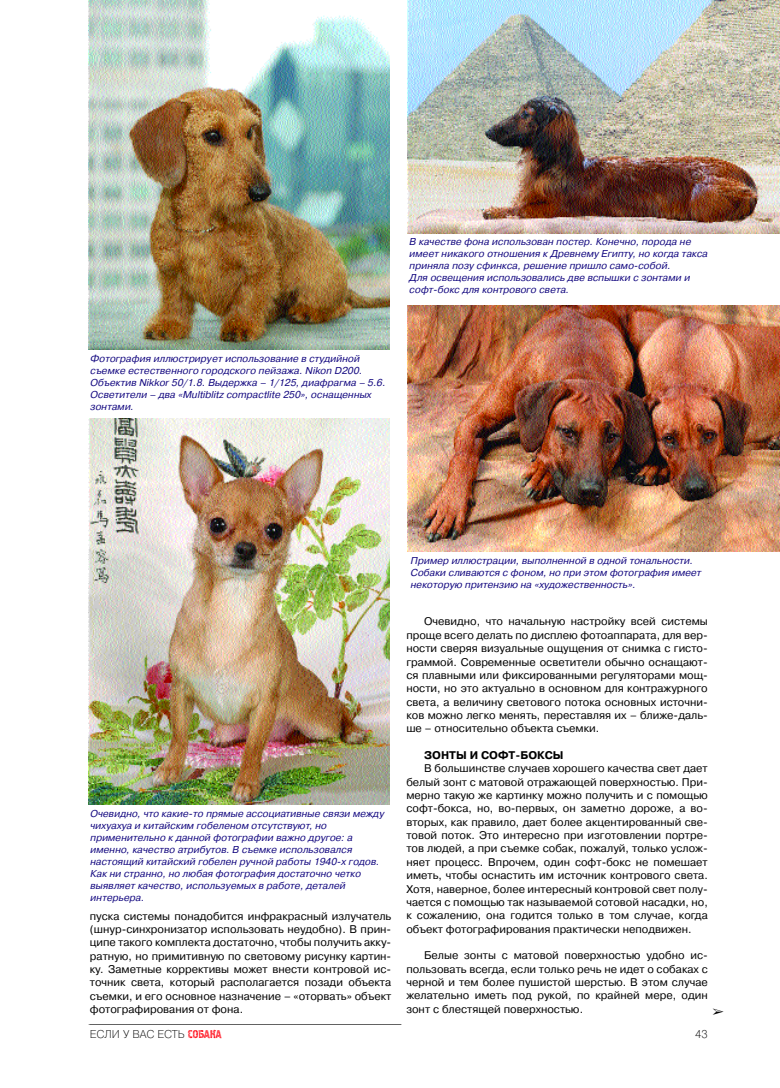
<style>
.page{position:relative;width:780px;height:1088px;background:#fff}
.page>*{position:absolute;margin:0;border:0;box-sizing:border-box;transform-origin:0 0}
.t1{font:11.25px "Pragmatica Light C";color:#000}
.t2{font:11.12px/13.4px "Pragmatica C";color:#000;text-align:justify}
.t3{font:700 11.12px "Pragmatica C";color:#000}
.t4{font:italic 10px/12px "Pragmatica C";color:#130880}
.s1{font-family:"Graffiti C2";color:#ff0311}
</style>
<div class="page">
<svg style="left:89px;top:1024px;width:313px;height:1px"></svg>
<img style="left:407px;top:305px;width:372px;height:246px">
<img style="left:407px;top:0;width:372px;height:234px">
<img style="left:89px;top:418px;width:301px;height:387px">
<img style="left:89px;top:0;width:301px;height:350px">
<p class="t4" style="left:90px;top:353px;width:299px">Фотография иллюстрирует использование в студийной съемке естественного городского пейзажа. Nikon D200.<br>Объектив Nikkor 50/1.8. Выдержка – 1/125, диафрагма – 5.6.<br>Осветители – два «Multiblitz compactlite 250», оснащенных зонтами.</p>
<p class="t4" style="left:409px;top:237px;width:302px">В качестве фона использован постер. Конечно, порода не имеет никакого отношения к Древнему Египту, но когда такса приняла позу сфинкса, решение пришло само-собой.<br>Для освещения использовались две вспышки с зонтами и софт-бокс для контрового света.</p>
<p class="t4" style="left:90px;top:809px;width:295px">Очевидно, что какие-то прямые ассоциативные связи между чихуахуа и китайским гобеленом отсутствуют, но применительно к данной фотографии важно другое: а именно, качество атрибутов. В съемке использовался настоящий китайский гобелен ручной работы 1940-х годов.<br>Как ни странно, но любая фотография достаточно четко выявляет качество, используемых в работе, деталей интерьера.</p>
<p class="t2" style="left:90px;top:910px;width:303px">пуска системы понадобится инфракрасный излучатель (шнур-синхронизатор использовать неудобно). В прин&shy;ципе такого комплекта достаточно, чтобы получить акку&shy;ратную, но примитивную по световому рисунку картин&shy;ку. Заметные коррективы может внести контровой ис&shy;точник света, который располагается позади объекта съемки, и его основное назначение – «оторвать» объект фотографирования от фона.</p>
<p class="t4" style="left:410px;top:555px;width:294px">Пример иллюстрации, выполненной в одной тональности.<br>Собаки сливаются с фоном, но при этом фотография имеет некоторую притензию на «художественность».</p>
<p class="t2" style="left:406px;top:616px;width:303px;text-indent:18px">Очевидно, что начальную настройку всей системы проще всего делать по дисплею фотоаппарата, для вер&shy;ности сверяя визуальные ощущения от снимка с гисто&shy;граммой. Современные осветители обычно оснащают&shy;ся плавными или фиксированными регуляторами мощ&shy;ности, но это актуально в основном для контражурного света, а величину светового потока основных источни&shy;ков можно легко менять, переставляя их – ближе-даль&shy;ше – относительно объекта съемки.</p>
<p class="t3" style="left:424px;top:751px;width:141px">ЗОНТЫ И СОФТ-БОКСЫ</p>
<p class="t2" style="left:406px;top:763px;width:303px;text-indent:18px">В большинстве случаев хорошего качества свет дает белый зонт с матовой отражающей поверхностью. При&shy;мерно такую же картинку можно получить и с помощью софт-бокса, но, во-первых, он заметно дороже, а во&shy;вторых, как правило, дает более акцентированный све&shy;товой поток. Это интересно при изготовлении портре&shy;тов людей, а при съемке собак, пожалуй, только услож&shy;няет процесс. Впрочем, один софт-бокс не помешает иметь, чтобы оснастить им источник контрового света.<br>Хотя, наверное, более интересный контровой свет полу&shy;чается с помощью так называемой сотовой насадки, но, к сожалению, она годится только в том случае, когда объект фотографирования практически неподвижен.</p>
<p class="t2" style="left:406px;top:949px;width:303px;text-indent:18px">Белые зонты с матовой поверхностью удобно ис&shy;пользовать всегда, если только речь не идет о собаках с черной и тем более пушистой шерстью. В этом случае желательно иметь под рукой, по крайней мере, один зонт с блестящей поверхностью.</p>
<p class="t1" style="left:90px;top:1029px;width:133px">ЕСЛИ У ВАС ЕСТЬ <span class="s1">СОБАКА</span></p>
<p class="t1" style="left:695px;top:1030px;width:14px">43</p>
</div>
